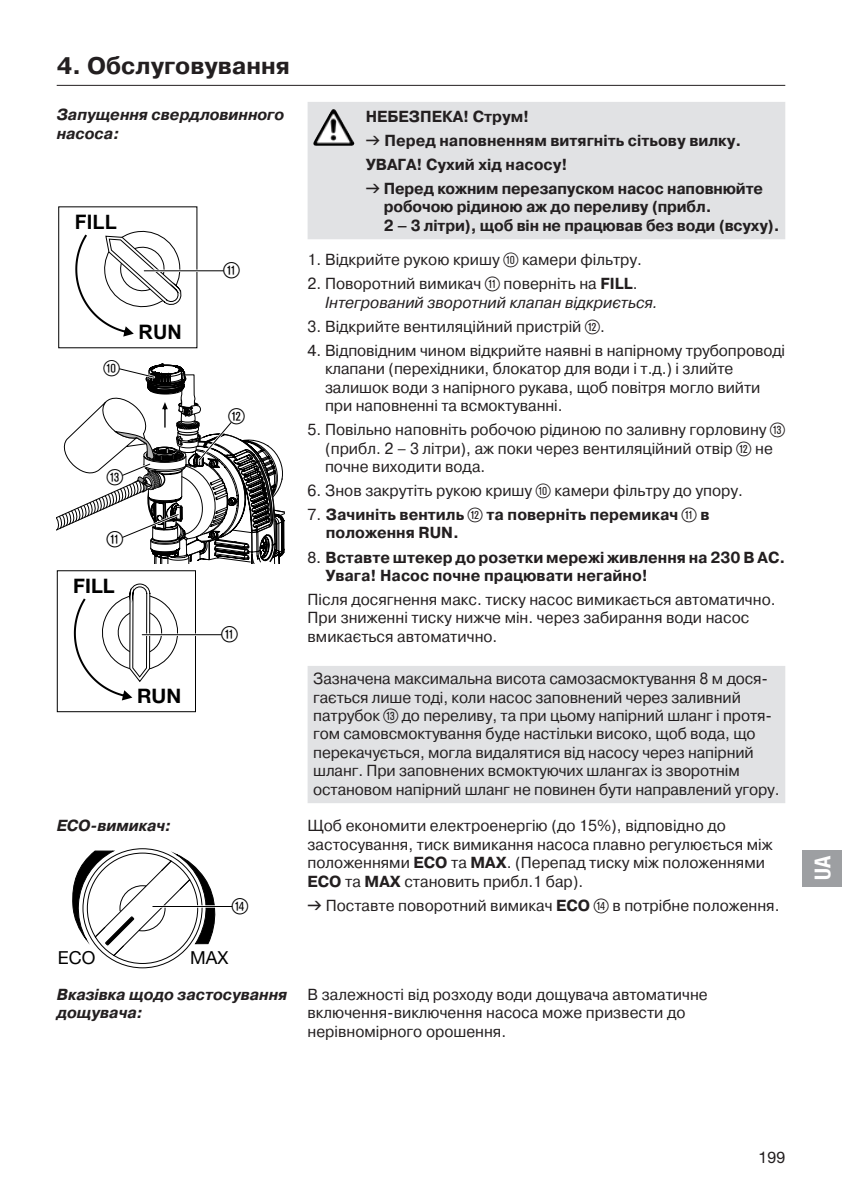
<style>
.page{position:relative;width:842px;height:1191px;background:#fff}
.page>*{position:absolute;margin:0;border:0;box-sizing:border-box;transform-origin:0 0}
.t1{font:24px "GARDENA Pro CYR Bold";color:#231f20}
.t2{font:22px "Ziffernim Kreisund Quadrat BQ";color:#000}
.t3{font:22px "GARDENA Pro Bo Cond";color:#fff}
.t4{font:700 20px "Arial";color:#000}
.t5{font:700 20px "GARDENA Pro";color:#000}
.t6{font:18px "GARDENA Pro";color:#000}
.t7{font:16px/18.4px "GARDENA Pro CYR Regular";color:#231f20}
.t8{font:16px/24px "GARDENA Pro CYR Bold";color:#231f20}
.t9{font:16px/18.4px "GARDENA Pro CYR Bo Ita";color:#231f20}
.t10{font:16px/18.4px "GARDENA Pro CYR Bold";color:#231f20;scale:.96 1}
.t11{font:16px "GARDENA Pro CYR Reg Ita";color:#231f20}
.t12{font:16px "GARDENA Pro";color:#231f20}
.s1{font-family:"Formdruck"}
.s2{font-family:"Ziffernim Kreisund Quadrat BQ";font-size:20px}
.s3{font-family:"GARDENA Pro CYR Bold"}
.s4{font-family:"GARDENA Pro CYR Regular"}
.s5{font-family:"GARDENA Pro"}
</style>
<div class="page">
<div style="left:802px;top:850px;width:40px;height:36px;background:#9d9fa2"></div>
<svg style="left:308px;top:102px;width:477px;height:701px"></svg>
<hr style="left:57px;top:85px;width:728px;height:1px;background:#231f20">
<svg style="left:75px;top:230px;width:107px;height:106px"></svg>
<hr style="left:144px;top:270px;width:79px;height:2px;background:#fff">
<hr style="left:144px;top:270px;width:79px;height:1px;background:#000">
<svg style="left:57px;top:363px;width:228px;height:200px"></svg>
<div style="left:57px;top:570px;width:139px;height:142px;border:1px solid #000"></div>
<svg style="left:74px;top:583px;width:104px;height:117px"></svg>
<hr style="left:142px;top:633px;width:79px;height:3px;background:#fff">
<hr style="left:142px;top:634px;width:79px;height:1px;background:#000">
<img style="left:315px;top:109px;width:18px;height:31px">
<svg style="left:72px;top:848px;width:144px;height:120px"></svg>
<hr style="left:153px;top:905px;width:79px;height:2px;background:#fff">
<hr style="left:153px;top:906px;width:79px;height:1px;background:#000">
<h1 class="t1" style="left:57px;top:52px;width:235px">4. Обслуговування</h1>
<p class="t9" style="left:57px;top:106px;width:229px">Запущення свердловинного насоса:</p>
<p class="t4" style="left:75px;top:209px;width:44px">FILL</p>
<h2 class="t2" style="left:104px;top:355px;width:18px">0</h2>
<p class="t4" style="left:139px;top:319px;width:45px">RUN</p>
<h2 class="t2" style="left:107px;top:464px;width:18px">E</h2>
<h2 class="t2" style="left:107px;top:526px;width:18px">Q</h2>
<p class="t5" style="left:73px;top:573px;width:43px">FILL</p>
<p class="t5" style="left:137px;top:683px;width:46px">RUN</p>
<h2 class="t2" style="left:223px;top:258px;width:18px">Q</h2>
<h2 class="t2" style="left:229px;top:404px;width:18px">W</h2>
<h2 class="t2" style="left:221px;top:622px;width:18px">Q</h2>
<p class="t9" style="left:57px;top:816px;width:116px">ECO-вимикач:</p>
<h2 class="t2" style="left:232px;top:893px;width:18px">R</h2>
<p class="t6" style="left:58px;top:946px;width:39px">ECO</p>
<p class="t6" style="left:190px;top:946px;width:40px">MAX</p>
<p class="t8" style="left:366px;top:104px;width:399px">НЕБЕЗПЕКА! Струм!<br><span class="s1">v</span> Перед наповненням витягніть сітьову вилку.<br>УВАГА! Сухий хід насосу!<br><span class="s1">v</span> Перед кожним перезапуском насос наповнюйте</p>
<p class="t10" style="left:384px;top:198px;width:414px">робочою рідиною аж до переливу (прибл.<br>2 – 3 літри), щоб він не працював без води (всуху).</p>
<p class="t7" style="left:308px;top:250px;width:336px">1. Відкрийте рукою кришу <span class="s2">0</span> камери фільтру.</p>
<p class="t7" style="left:308px;top:275px;width:331px">2. Поворотний вимикач <span class="s2">Q</span> поверніть на <span class="s3">FILL</span>.</p>
<p class="t11" style="left:325px;top:293px;width:334px">Інтегрований зворотний клапан відкриється.</p>
<p class="t7" style="left:308px;top:317px;width:299px">3. Відкрийте вентиляційний пристрій <span class="s2">W</span>.</p>
<p class="t7" style="left:325px;top:341px;width:462px;text-indent:-17px">4. Відповідним чином відкрийте наявні в напірному трубопроводі клапани (перехідники, блокатор для води і т.д.) і злийте залишок води з напірного рукава, щоб повітря могло вийти при наповненні та всмоктуванні.</p>
<p class="t7" style="left:325px;top:420px;width:462px;text-indent:-17px">5. Повільно наповніть робочою рідиною по заливну горловину <span class="s2">E </span>(прибл. 2 – 3 літри), аж поки через вентиляційний отвір <span class="s2">W</span> не почне виходити вода.</p>
<p class="t7" style="left:308px;top:481px;width:437px">6. Знов закрутіть рукою кришу <span class="s2">0</span> камери фільтру до упору.</p>
<p class="t8" style="left:326px;top:505px;width:385px;line-height:18.4px;text-indent:-18px"><span class="s4">7.</span> Зачиніть вентиль <span class="s2">W</span> та поверніть перемикач <span class="s2">Q</span> в положення RUN.</p>
<p class="t8" style="left:325px;top:548px;width:461px;line-height:18.4px;text-indent:-18px"><span class="s5">8.</span> Вставте штекер до розетки мережі живлення на 230 В АС.<br>Увага! Насос почне працювати негайно!</p>
<p class="t7" style="left:308px;top:590px;width:469px">Після досягнення макс. тиску насос вимикається автоматично.<br>При зниженні тиску нижче мін. через забирання води насос вмикається автоматично.</p>
<p class="t7" style="left:313px;top:669px;width:468px">Зазначена максимальна висота самозасмоктування 8 м дося&shy;гається лише тоді, коли насос заповнений через заливний патрубок <span class="s2">E</span> до переливу, та при цьому напірний шланг і протя&shy;гом самовсмоктування буде настільки високо, щоб вода, що перекачується, могла видалятися від насосу через напірний шланг. При заповнених всмоктуючих шлангах із зворотнім остановом напірний шланг не повинен бути направлений угору.</p>
<p class="t7" style="left:308px;top:816px;width:466px">Щоб економити електроенергію (до 15%), відповідно до застосування, тиск вимикання насоса плавно регулюється між положеннями <span class="s3">ECO</span> та <span class="s3">MAX</span>. (Перепад тиску між положеннями <span class="s3">ECO</span> та <span class="s3">MAX</span> становить прибл.1 бар).</p>
<p class="t7" style="left:308px;top:896px;width:473px"><span class="s1">v</span> Поставте поворотний вимикач <span class="s3">ECO</span> <span class="s2">R</span> в потрібне положення.</p>
<p class="t9" style="left:57px;top:985px;width:232px">Вказівка щодо застосування дощувача:</p>
<p class="t7" style="left:308px;top:985px;width:402px">В залежності від розходу води дощувача автоматичне включення- виключення насоса може призвести до нерівномірного орошення.</p>
<h2 class="t3" style="left:809px;top:880px;width:26px;rotate:-90deg">UA</h2>
<p class="t12" style="left:759px;top:1147px;width:28px">199</p>
</div>
